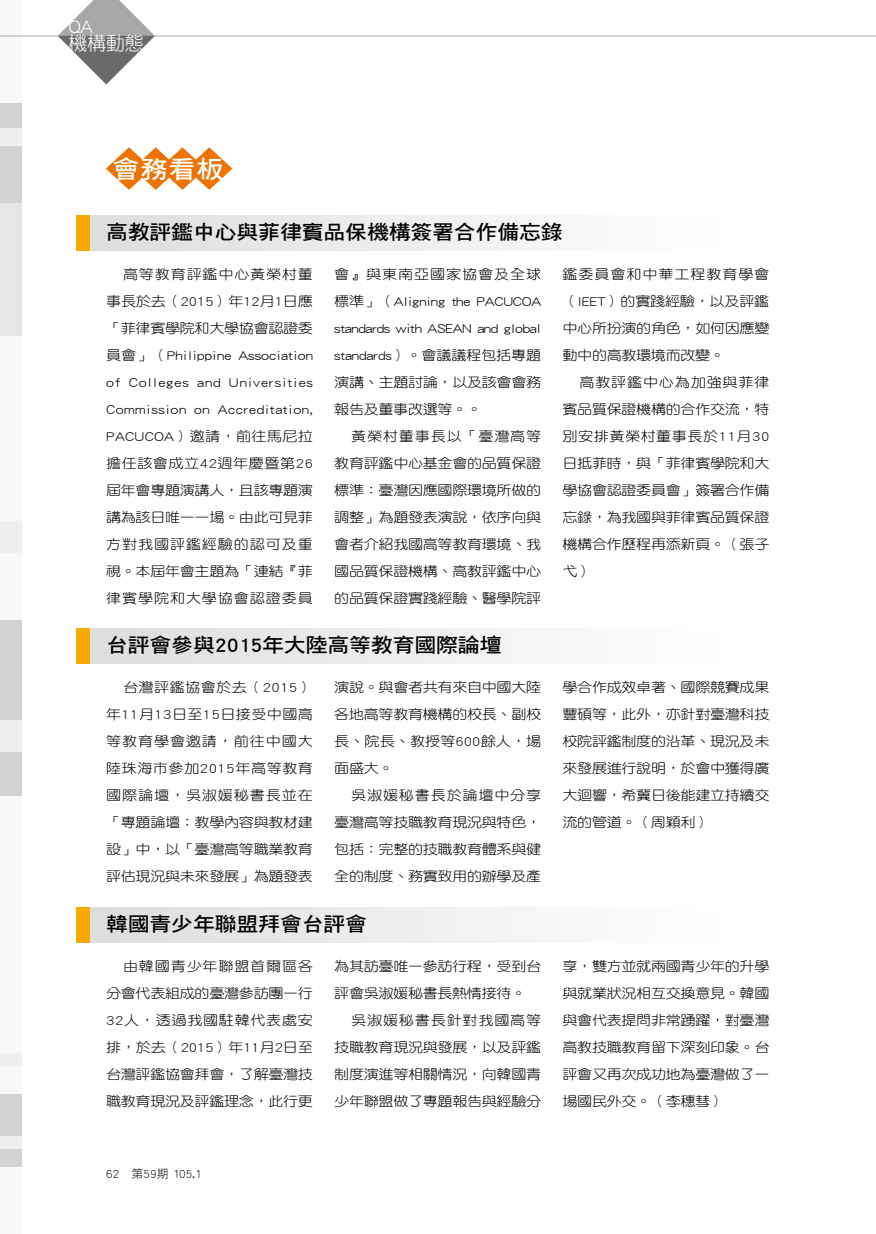
<style>
.page{position:relative;width:876px;height:1234px;background:#fff}
.page>*{position:absolute;margin:0;border:0;box-sizing:border-box;transform-origin:0 0}
.t1{font:24.9px "DF Hei Std W7";color:#fff;scale:1.1 1}
.t2{font:19.95px "DF Hei Std W7";letter-spacing:-.01em;color:#000;scale:1.1 1}
.t3{font:19.2px/16.8px "DF Yuan Std W3";letter-spacing:-.025em;color:#fff}
.t4{font:13.5px/27px "DF Yuan Std W3";letter-spacing:-.025em;color:#000;text-align:justify;scale:1.12 1}
.t5{font:12px "DF Hei Std W3";color:#000}
</style>
<div class="page">
<div style="left:0;top:0;width:22px;height:137px;background:#f7f8f8"></div>
<div style="left:0;top:736px;width:22px;height:263px;background:#f7f8f8"></div>
<div style="left:0;top:1142px;width:22px;height:91px;background:#f7f8f8"></div>
<div style="left:0;top:324px;width:22px;height:324px;background:#f7f8f8"></div>
<div style="left:0;top:971px;width:22px;height:134px;background:#f7f8f8"></div>
<div style="left:0;top:137px;width:22px;height:199px;background:#e6e6e6"></div>
<div style="left:0;top:103px;width:22px;height:100px;background:#d3d3d4"></div>
<div style="left:0;top:620px;width:22px;height:175px;background:#d3d3d4"></div>
<div style="left:0;top:1094px;width:22px;height:72px;background:#d3d3d4"></div>
<div style="left:0;top:128px;width:22px;height:18px;background:#efefef"></div>
<div style="left:0;top:720px;width:22px;height:31px;background:#efefef"></div>
<div style="left:0;top:1135px;width:22px;height:13px;background:#efefef"></div>
<div style="left:0;top:521px;width:22px;height:31px;background:#efefef"></div>
<div style="left:0;top:1053px;width:22px;height:13px;background:#efefef"></div>
<hr style="left:0;top:35px;width:876px;height:2px;background:#b5b6b6">
<svg style="left:58px;top:0;width:96px;height:84px"></svg>
<svg style="left:106px;top:147px;width:126px;height:43px"></svg>
<div style="left:76px;top:215px;width:76px;height:35px;background:#f7ab00"></div>
<div style="left:91px;top:215px;width:678px;height:35px;background:linear-gradient(to right,#ddddde,#fff)"></div>
<div style="left:76px;top:628px;width:76px;height:35px;background:#f7ab00"></div>
<div style="left:91px;top:628px;width:678px;height:35px;background:linear-gradient(to right,#ddddde,#fff)"></div>
<div style="left:76px;top:907px;width:76px;height:35px;background:#f7ab00"></div>
<div style="left:91px;top:907px;width:678px;height:35px;background:linear-gradient(to right,#ddddde,#fff)"></div>
<h3 class="t3" style="left:68px;top:18px;width:77px">QA<br>機構動態</h3>
<h1 class="t1" style="left:113px;top:156px;width:103px">會務看板</h1>
<h2 class="t2" style="left:106px;top:221px;width:417px">高教評鑑中心與菲律賓品保機構簽署合作備忘錄</h2>
<p class="t4" style="left:106px;top:260px;width:186px;text-indent:17px">高等教育評鑑中心黃榮村董事長於去（2015）年12月1日應「菲律賓學院和大學協會認證委員會」（Philippine Association of Colleges and Universities Commission on Accreditation, PACUCOA）邀請，前往馬尼拉擔任該會成立42週年慶暨第26屆年會專題演講人，且該專題演講為該日唯一一場。由此可見菲方對我國評鑑經驗的認可及重視。本屆年會主題為「連結『菲律賓學院和大學協會認證委員</p>
<p class="t4" style="left:334px;top:260px;width:186px">會』與東南亞國家協會及全球標準」（Aligning the PACUCOA standards with ASEAN and global standards）。會議議程包括專題演講、主題討論，以及該會會務報告及董事改選等。。</p>
<p class="t4" style="left:334px;top:422px;width:186px;text-indent:17px">黃榮村董事長以「臺灣高等教育評鑑中心基金會的品質保證標準：臺灣因應國際環境所做的調整」為題發表演說，依序向與會者介紹我國高等教育環境、我國品質保證機構、高教評鑑中心的品質保證實踐經驗、醫學院評</p>
<h2 class="t2" style="left:106px;top:634px;width:361px">台評會參與2015年大陸高等教育國際論壇</h2>
<p class="t4" style="left:106px;top:673px;width:186px;text-indent:17px">台灣評鑑協會於去（2015）年11月13日至15日接受中國高等教育學會邀請，前往中國大陸珠海市參加2015年高等教育國際論壇，吳淑媛秘書長並在「專題論壇：教學內容與教材建設」中，以「臺灣高等職業教育評估現況與未來發展」為題發表</p>
<p class="t4" style="left:334px;top:673px;width:186px">演說。與會者共有來自中國大陸各地高等教育機構的校長、副校長、院長、教授等600餘人，場面盛大。</p>
<p class="t4" style="left:334px;top:781px;width:186px;text-indent:17px">吳淑媛秘書長於論壇中分享臺灣高等技職教育現況與特色，包括：完整的技職教育體系與健全的制度、務實致用的辦學及產</p>
<h2 class="t2" style="left:106px;top:912px;width:239px">韓國青少年聯盟拜會台評會</h2>
<p class="t4" style="left:106px;top:952px;width:186px;text-indent:17px">由韓國青少年聯盟首爾區各分會代表組成的臺灣參訪團一行32人，透過我國駐韓代表處安排，於去（2015）年11月2日至台灣評鑑協會拜會，了解臺灣技職教育現況及評鑑理念，此行更</p>
<p class="t4" style="left:334px;top:952px;width:186px">為其訪臺唯一參訪行程，受到台評會吳淑媛秘書長熱情接待。</p>
<p class="t4" style="left:334px;top:1006px;width:186px;text-indent:17px">吳淑媛秘書長針對我國高等技職教育現況與發展，以及評鑑制度演進等相關情況，向韓國青少年聯盟做了專題報告與經驗分</p>
<p class="t4" style="left:562px;top:260px;width:186px">鑑委員會和中華工程教育學會（IEET）的實踐經驗，以及評鑑中心所扮演的角色，如何因應變動中的高教環境而改變。</p>
<p class="t4" style="left:562px;top:368px;width:186px;text-indent:17px">高教評鑑中心為加強與菲律賓品質保證機構的合作交流，特別安排黃榮村董事長於11月30日抵菲時，與「菲律賓學院和大學協會認證委員會」簽署合作備忘錄，為我國與菲律賓品質保證機構合作歷程再添新頁。（張子弋）</p>
<p class="t4" style="left:562px;top:673px;width:186px">學合作成效卓著、國際競賽成果豐碩等，此外，亦針對臺灣科技校院評鑑制度的沿革、現況及未來發展進行說明，於會中獲得廣大迴響，希冀日後能建立持續交流的管道。（周穎利）</p>
<p class="t4" style="left:562px;top:952px;width:186px">享，雙方並就兩國青少年的升學與就業狀況相互交換意見。韓國與會代表提問非常踴躍，對臺灣高教技職教育留下深刻印象。台評會又再次成功地為臺灣做了一場國民外交。（李穗彗）</p>
<p class="t5" style="left:106px;top:1167px;width:97px">62 第59期 105.1</p>
</div>
